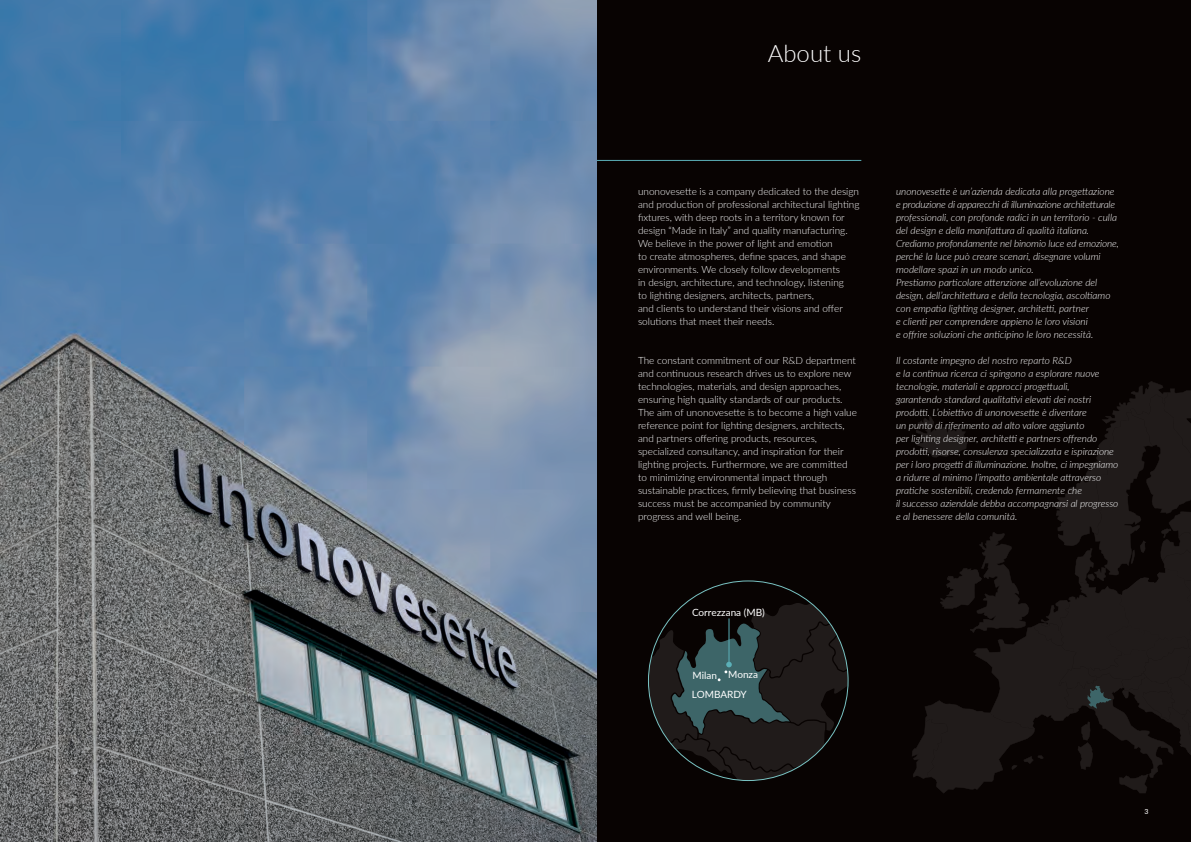
<style>
.page{position:relative;width:1191px;height:842px;background:#fff}
.page>*{position:absolute;margin:0;border:0;box-sizing:border-box;transform-origin:0 0}
.NOME_PRODOTTO_-_FAMI{font:300 24px "Lato";color:#fff}
.t1{font:italic 300 10px/13px "Lato";color:#fff}
.t2{font:300 10px/13px "Lato";color:#fff}
.t3{font:10px "Lato";color:#fff}
.t4{font:500 7px "Lato";color:#fff}
</style>
<div class="page">
<div style="left:595px;top:0;width:596px;height:842px;background:#080302"></div>
<hr style="left:595px;top:160px;width:266px;height:1px;background:#5bb0b8">
<svg style="left:912px;top:381px;width:279px;height:412px"></svg>
<img style="left:0;top:0;width:596px;height:842px">
<svg style="left:648px;top:581px;width:200px;height:200px"></svg>
<p class="NOME_PRODOTTO_-_FAMI" style="left:767px;top:37px;width:95px">About us</p>
<p class="t2" style="left:638px;top:185px;width:223px">unonovesette is a company dedicated to the design and production of professional architectural lighting fixtures, with deep roots in a territory known for design “Made in Italy” and quality manufacturing.<br>We believe in the power of light and emotion<br>to create atmospheres, define spaces, and shape environments. We closely follow developments<br>in design, architecture, and technology, listening<br>to lighting designers, architects, partners,<br>and clients to understand their visions and offer solutions that meet their needs.</p>
<p class="t2" style="left:638px;top:354px;width:219px">The constant commitment of our R&amp;D department and continuous research drives us to explore new technologies, materials, and design approaches, ensuring high quality standards of our products.</p>
<p class="t2" style="left:638px;top:406px;width:220px">The aim of unonovesette is to become a high value reference point for lighting designers, architects, and partners offering products, resources, specialized consultancy, and inspiration for their lighting projects. Furthermore, we are committed to minimizing environmental impact through sustainable practices, firmly believing that business success must be accompanied by community progress and well being.</p>
<p class="t3" style="left:692px;top:606px;width:74px">Correzzana (MB)</p>
<p class="t3" style="left:692px;top:669px;width:26px">Milan</p>
<p class="t3" style="left:728px;top:667px;width:31px">Monza</p>
<p class="t3" style="left:692px;top:687px;width:56px">LOMBARDY</p>
<p class="t1" style="left:896px;top:185px;width:224px">unonovesette è un’azienda dedicata alla progettazione e produzione di apparecchi di illuminazione architetturale professionali, con profonde radici in un territorio - culla del design e della manifattura di qualità italiana.<br>Crediamo profondamente nel binomio luce ed emozione, perché la luce può creare scenari, disegnare volumi modellare spazi in un modo unico.<br>Prestiamo particolare attenzione all’evoluzione del design, dell’architettura e della tecnologia, ascoltiamo con empatia lighting designer, architetti, partner<br>e clienti per comprendere appieno le loro visioni<br>e offrire soluzioni che anticipino le loro necessità.</p>
<p class="t1" style="left:896px;top:354px;width:224px">Il costante impegno del nostro reparto R&amp;D<br>e la continua ricerca ci spingono a esplorare nuove tecnologie, materiali e approcci progettuali,<br>garantendo standard qualitativi elevati dei nostri prodotti. L’obiettivo di unonovesette è diventare<br>un punto di riferimento ad alto valore aggiunto<br>per lighting designer, architetti e partners offrendo prodotti, risorse, consulenza specializzata e ispirazione per i loro progetti di illuminazione. Inoltre, ci impegniamo a ridurre al minimo l’impatto ambientale attraverso pratiche sostenibili, credendo fermamente che<br>il successo aziendale debba accompagnarsi al progresso e al benessere della comunità.</p>
<p class="t4" style="left:1144px;top:806px;width:6px">3</p>
</div>
